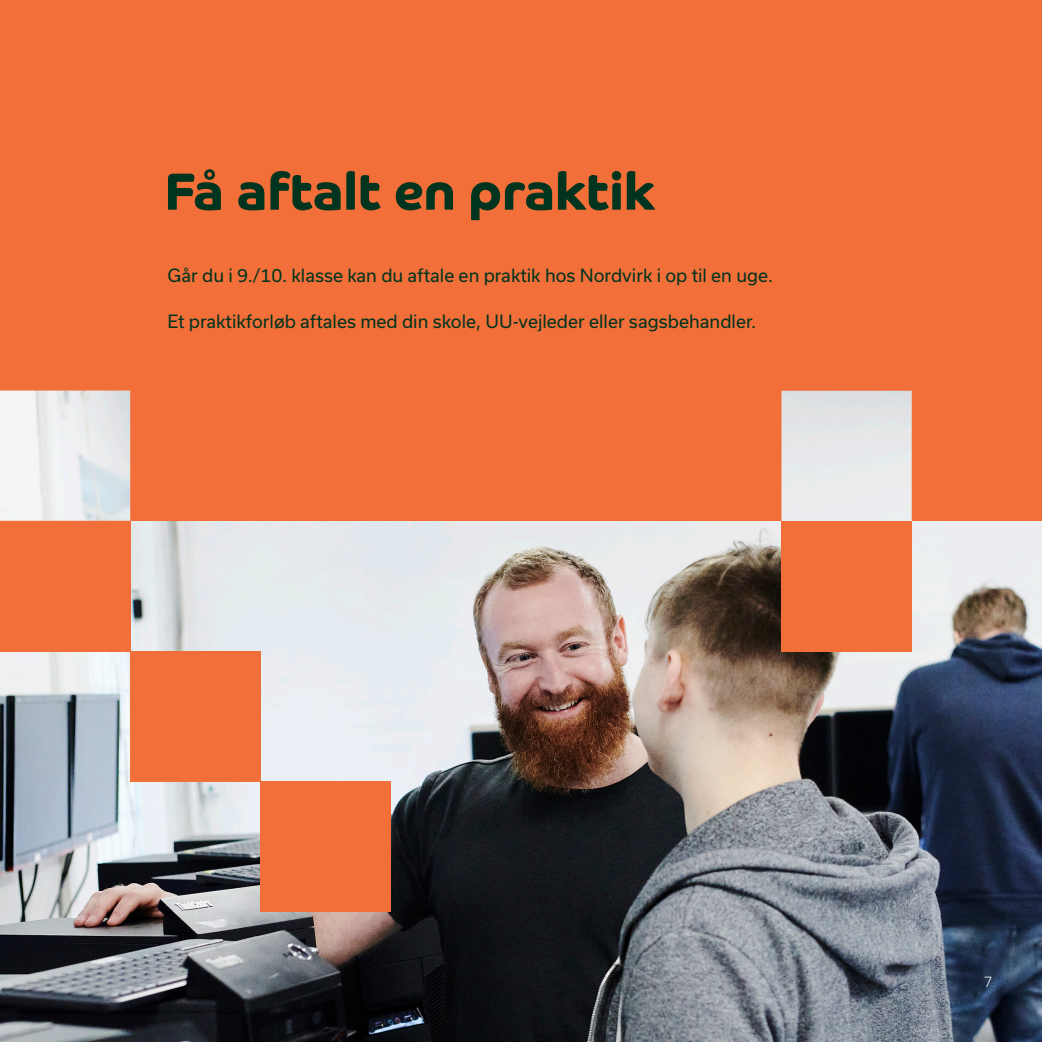
<style>
.page{position:relative;width:1042px;height:1042px;background:#fff}
.page>*{position:absolute;margin:0;border:0;box-sizing:border-box;transform-origin:0 0}
.t1{font:700 52.5px "Co Headline";color:#01341e}
.Brødtekst{font:17.5px "Usual";color:#01341e}
.t2{font:300 14px "Usual";color:#fff}
</style>
<div class="page">
<img style="left:0;top:521px;width:1042px;height:521px">
<div style="left:0;top:0;width:1042px;height:521px;background:#f26f39"></div>
<div style="left:0;top:521px;width:130px;height:130px;background:#f26f39"></div>
<div style="left:260px;top:781px;width:131px;height:131px;background:#f26f39"></div>
<div style="left:130px;top:651px;width:130px;height:130px;background:#f26f39"></div>
<div style="left:781px;top:521px;width:131px;height:130px;background:#f26f39"></div>
<h1 class="t1" style="left:164px;top:161px;width:493px">Få aftalt en praktik</h1>
<p class="Brødtekst" style="left:167px;top:265px;width:607px">Går du i 9./10. klasse kan du aftale en praktik hos Nordvirk i op til en uge.</p>
<p class="Brødtekst" style="left:167px;top:311px;width:590px">Et praktikforløb aftales med din skole, UU-vejleder eller sagsbehandler.</p>
<p class="t2" style="left:984px;top:973px;width:10px">7</p>
</div>
